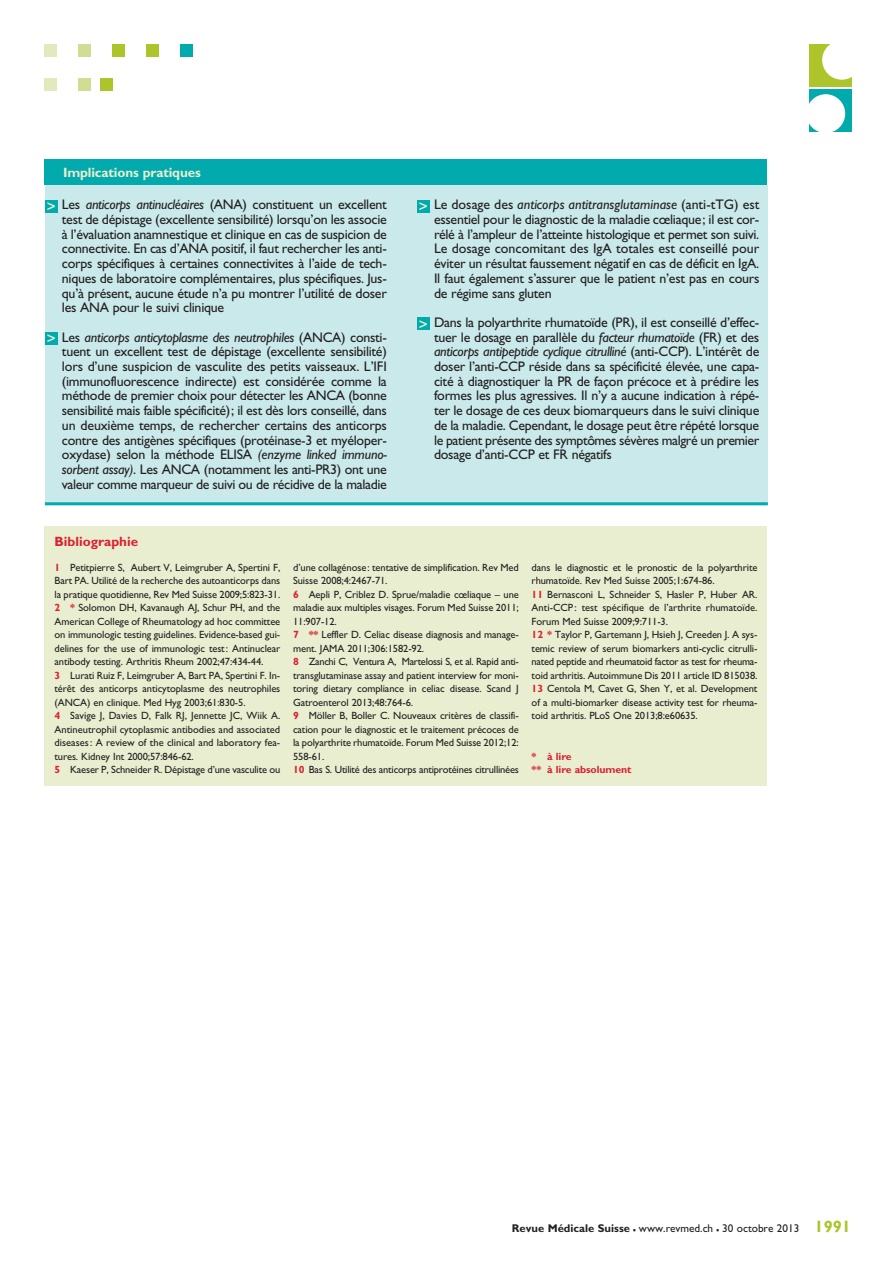
<style>
.page{position:relative;width:893px;height:1263px;background:#fff}
.page>*{position:absolute;margin:0;border:0;box-sizing:border-box;transform-origin:0 0}
.t1{font:13.95px/14.7px "Gill Sans";letter-spacing:-.02em;color:#231f20;text-align:justify}
.t2{font:700 13.5px "Gill Sans";letter-spacing:-.01em;color:#e9eed0}
.t3{font:700 13.5px "Gill Sans";color:#db2032}
.t4{font:11.25px "Gill Sans";color:#231f20}
.t5{font:10.5px/13.5px "Gill Sans";letter-spacing:-.01em;color:#231f20}
.t6{font:700 10.5px/13.5px "Gill Sans";letter-spacing:-.01em;color:#db2032}
.s1{font-family:"Insignia";font-size:15px;color:#e9eed0}
.s2{font-style:italic}
.s3{font-weight:700;color:#db2032}
.s4{font-weight:700}
.s5{font-weight:700;font-size:16.5px}
.s6{font-weight:700;font-size:16.5px;color:#adc42b}
</style>
<div class="page">
<div style="left:181px;top:45px;width:12px;height:12px;background:#00aaad"></div>
<div style="left:147px;top:45px;width:12px;height:12px;background:#adc42b"></div>
<div style="left:113px;top:45px;width:12px;height:12px;background:#adc42b"></div>
<div style="left:79px;top:45px;width:12px;height:12px;background:#d2dd94"></div>
<div style="left:45px;top:45px;width:12px;height:12px;background:#e2e9bc"></div>
<div style="left:101px;top:79px;width:12px;height:12px;background:#adc42b"></div>
<div style="left:79px;top:79px;width:12px;height:12px;background:#d2dd94"></div>
<div style="left:45px;top:79px;width:12px;height:12px;background:#e2e9bc"></div>
<div style="left:809px;top:45px;width:43px;height:42px;background:#adc42b"></div>
<div style="left:822px;top:40px;width:39px;height:40px;background:#fff;border-radius:50%"></div>
<div style="left:809px;top:90px;width:43px;height:42px;background:#00aaad"></div>
<div style="left:806px;top:94px;width:39px;height:39px;background:#fff;border-radius:50%"></div>
<div style="left:45px;top:527px;width:722px;height:259px;background:#e9eed0"></div>
<div style="left:45px;top:185px;width:722px;height:319px;background:#c9e9ea"></div>
<div style="left:45px;top:159px;width:722px;height:26px;background:#00aaad"></div>
<hr style="left:45px;top:502px;width:723px;height:3px;background:#00aaad">
<div style="left:45px;top:200px;width:13px;height:12px;background:#00aaad"></div>
<div style="left:45px;top:332px;width:13px;height:13px;background:#00aaad"></div>
<div style="left:417px;top:200px;width:13px;height:12px;background:#00aaad"></div>
<div style="left:417px;top:318px;width:13px;height:12px;background:#00aaad"></div>
<p class="t2" style="left:63px;top:164px;width:139px">Implications pratiques</p>
<p class="t1" style="left:62px;top:197px;width:326px;text-indent:-15px"><span class="s1">&gt;</span> Les <span class="s2">anticorps antinucléaires</span> (ANA) constituent un excellent test de dépistage (excellente sensibilité) lorsqu’on les associe à l’évaluation anamnestique et clinique en cas de suspicion de connectivite. En cas d’ANA positif, il faut rechercher les anti&shy;corps spécifiques à certaines connectivites à l’aide de tech&shy;niques de laboratoire complémentaires, plus spécifiques. Jus&shy;qu’à présent, aucune étude n’a pu montrer l’utilité de doser les ANA pour le suivi clinique</p>
<p class="t1" style="left:62px;top:330px;width:326px;text-indent:-15px"><span class="s1">&gt;</span> Les <span class="s2">anticorps anticytoplasme des neutrophiles</span> (ANCA) consti&shy;tuent un excellent test de dépistage (excellente sensibilité) lors d’une suspicion de vasculite des petits vaisseaux. L’IFI (immunofluorescence indirecte) est considérée comme la méthode de premier choix pour détecter les ANCA (bonne sensibilité mais faible spécificité); il est dès lors conseillé, dans un deuxième temps, de rechercher certains des anticorps contre des antigènes spécifiques (protéinase-3 et myéloper&shy;oxydase) selon la méthode ELISA <span class="s2">(enzyme linked immuno&shy;sorbent assay)</span>. Les ANCA (notamment les anti-PR3) ont une valeur comme marqueur de suivi ou de récidive de la maladie</p>
<p class="t3" style="left:55px;top:533px;width:85px">Bibliographie</p>
<p class="t1" style="left:434px;top:197px;width:327px;text-indent:-15px"><span class="s1">&gt;</span> Le dosage des <span class="s2">anticorps antitransglutaminase</span> (anti-tTG) est essentiel pour le diagnostic de la maladie cœliaque; il est cor&shy;rélé à l’ampleur de l’atteinte histologique et permet son suivi.<br>Le dosage concomitant des IgA totales est conseillé pour éviter un résultat faussement négatif en cas de déficit en IgA.<br>Il faut également s’assurer que le patient n’est pas en cours de régime sans gluten</p>
<p class="t1" style="left:434px;top:315px;width:327px;text-indent:-15px"><span class="s1">&gt;</span> Dans la polyarthrite rhumatoïde (PR), il est conseillé d’effec&shy;tuer le dosage en parallèle du <span class="s2">facteur rhumatoïde</span> (FR) et des <span class="s2">anticorps antipeptide cyclique citrulliné</span> (anti-CCP). L’intérêt de doser l’anti-CCP réside dans sa spécificité élevée, une capa&shy;cité à diagnostiquer la PR de façon précoce et à prédire les formes les plus agressives. Il n’y a aucune indication à répé&shy;ter le dosage de ces deux biomarqueurs dans le suivi clinique de la maladie. Cependant, le dosage peut être répété lorsque le patient présente des symptômes sévères malgré un premier dosage d’anti-CCP et FR négatifs</p>
<p class="t5" style="left:55px;top:560px;width:227px"><span class="s3">1</span> Petitpierre S, Aubert V, Leimgruber A, Spertini F, Bart PA. Utilité de la recherche des autoanticorps dans la pratique quotidienne, Rev Med Suisse 2009;5:823-31.<br><span class="s3">2 *</span> Solomon DH, Kavanaugh AJ, Schur PH, and the American College of Rheumatology ad hoc committee on immunologic testing guidelines. Evidence-based gui&shy;delines for the use of immunologic test: Antinuclear antibody testing. Arthritis Rheum 2002;47:434-44.<br><span class="s3">3</span> Lurati Ruiz F, Leimgruber A, Bart PA, Spertini F. In&shy;térêt des anticorps anticytoplasme des neutrophiles (ANCA) en clinique. Med Hyg 2003;61:830-5.<br><span class="s3">4</span> Savige J, Davies D, Falk RJ, Jennette JC, Wiik A.<br>Antineutrophil cytoplasmic antibodies and associated diseases: A review of the clinical and laboratory fea&shy;tures. Kidney Int 2000;57:846-62.<br><span class="s3">5</span> Kaeser P, Schneider R. Dépistage d’une vasculite ou</p>
<p class="t5" style="left:293px;top:560px;width:227px">d’une collagénose: tentative de simplification. Rev Med Suisse 2008;4:2467-71.<br><span class="s3">6</span> Aepli P, Criblez D. Sprue/maladie cœliaque – une maladie aux multiples visages. Forum Med Suisse 2011; 11:907-12.<br><span class="s3">7 **</span> Leffler D. Celiac disease diagnosis and manage&shy;ment. JAMA 2011;306:1582-92.<br><span class="s3">8</span> Zanchi C, Ventura A, Martelossi S, et al. Rapid anti&shy;transglutaminase assay and patient interview for moni&shy;toring dietary compliance in celiac disease. Scand J Gatroenterol 2013;48:764-6.<br><span class="s3">9</span> Möller B, Boller C. Nouveaux critères de classifi&shy;cation pour le diagnostic et le traitement précoces de la polyarthrite rhumatoïde. Forum Med Suisse 2012;12:<br>558-61.<br><span class="s3">10</span> Bas S. Utilité des anticorps antiprotéines citrullinées</p>
<p class="t5" style="left:532px;top:561px;width:227px">dans le diagnostic et le pronostic de la polyarthrite rhumatoïde. Rev Med Suisse 2005;1:674-86.<br><span class="s3">11</span> Bernasconi L, Schneider S, Hasler P, Huber AR.<br>Anti-CCP: test spécifique de l’arthrite rhumatoïde.<br>Forum Med Suisse 2009;9:711-3.<br><span class="s3">12 *</span> Taylor P, Gartemann J, Hsieh J, Creeden J. A sys&shy;temic review of serum biomarkers anti-cyclic citrulli&shy;nated peptide and rheumatoid factor as test for rheuma&shy;toid arthritis. Autoimmune Dis 2011 article ID 815038.<br><span class="s3">13</span> Centola M, Cavet G, Shen Y, et al. Development of a multi-biomarker disease activity test for rheuma&shy;toid arthritis. PLoS One 2013;8:e60635.</p>
<p class="t6" style="left:532px;top:749px;width:101px">* à lire<br>** à lire absolument</p>
<p class="t4" style="left:512px;top:1222px;width:341px"><span class="s4">Revue Médicale Suisse</span> <span class="s5">–</span> www.revmed.ch <span class="s5">–</span> 30 octobre 2013 <span class="s6">1991</span></p>
</div>
